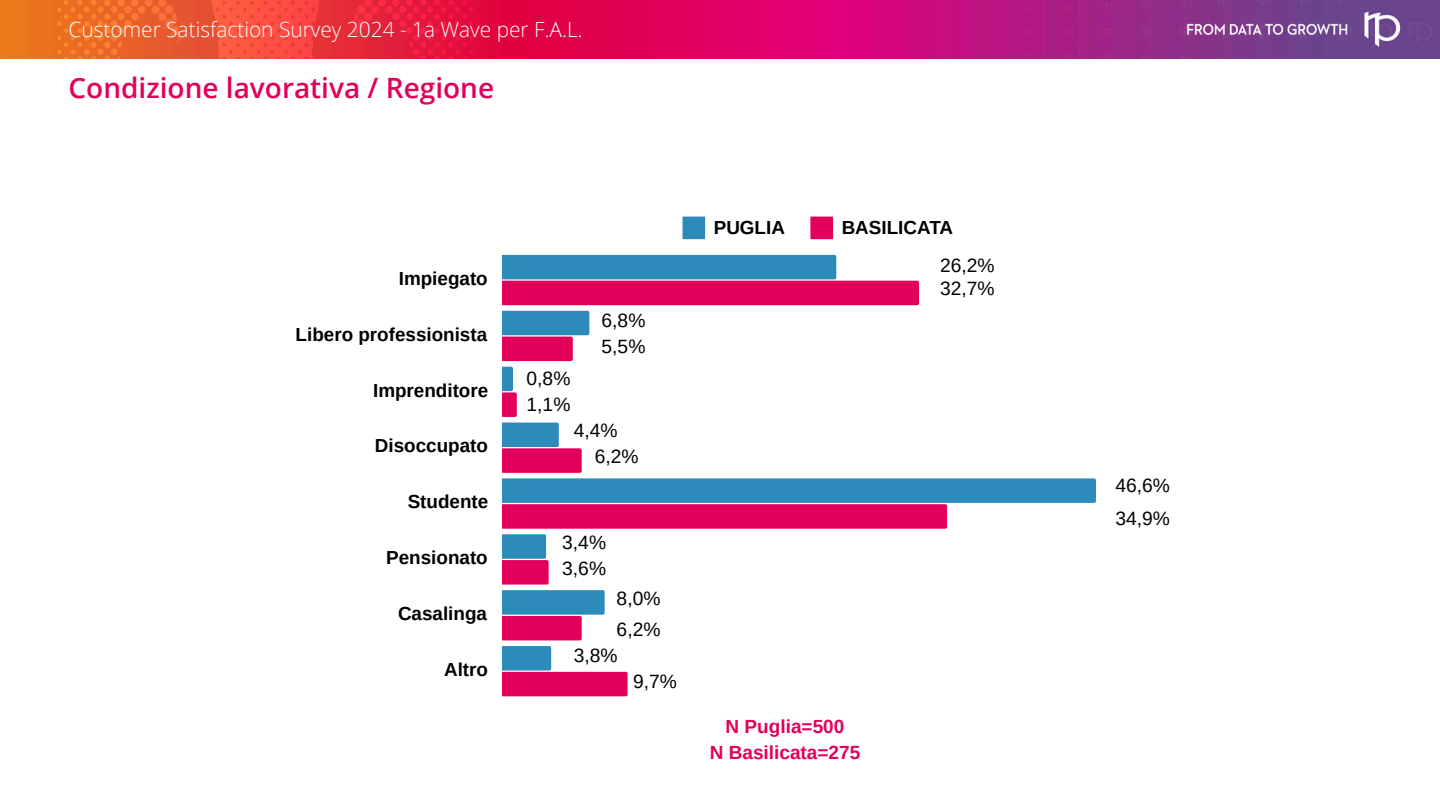
<style>
.page{position:relative;width:1440px;height:810px;background:#fff}
.page>*{position:absolute;margin:0;border:0;box-sizing:border-box;transform-origin:0 0}
.t1{font:600 28px "Open Sans";color:#e3005b}
.t2{font:300 20.9px "Open Sans";color:#fff}
.t3{font:19.2px "Arimo";color:#000}
.t4{font:700 19px/26.2px "Arimo";color:#e3005b;text-align:center}
.t5{font:700 18.9px "Arimo";color:#000}
</style>
<div class="page">
<img style="left:0;top:0;width:1440px;height:58px">
<svg style="left:683px;top:217px;width:22px;height:22px"></svg>
<svg style="left:810px;top:217px;width:23px;height:22px"></svg>
<svg style="left:503px;top:255px;width:416px;height:50px;background:#9f5594"></svg>
<svg style="left:503px;top:311px;width:86px;height:50px;background:#8d619c"></svg>
<svg style="left:503px;top:367px;width:14px;height:50px"></svg>
<svg style="left:503px;top:423px;width:593px;height:217px"></svg>
<svg style="left:503px;top:646px;width:125px;height:50px"></svg>
<h2 class="t2" style="left:69px;top:15px;width:516px">Customer Satisfaction Survey 2024 - 1a Wave per F.A.L.</h2>
<p class="t1" style="left:69px;top:68px;width:427px">Condizione lavorativa / Regione</p>
<p class="t5" style="left:399px;top:268px;width:90px">Impiegato</p>
<p class="t5" style="left:296px;top:324px;width:193px">Libero professionista</p>
<p class="t5" style="left:373px;top:379px;width:117px">Imprenditore</p>
<p class="t5" style="left:375px;top:435px;width:115px">Disoccupato</p>
<p class="t5" style="left:408px;top:491px;width:82px">Studente</p>
<p class="t5" style="left:386px;top:547px;width:103px">Pensionato</p>
<p class="t5" style="left:398px;top:603px;width:91px">Casalinga</p>
<p class="t5" style="left:444px;top:659px;width:45px">Altro</p>
<p class="t3" style="left:527px;top:368px;width:45px">0,8%</p>
<p class="t3" style="left:527px;top:394px;width:45px">1,1%</p>
<p class="t3" style="left:602px;top:310px;width:45px">6,8%</p>
<p class="t3" style="left:602px;top:336px;width:45px">5,5%</p>
<p class="t3" style="left:574px;top:420px;width:45px">4,4%</p>
<p class="t3" style="left:595px;top:446px;width:45px">6,2%</p>
<p class="t3" style="left:562px;top:532px;width:45px">3,4%</p>
<p class="t3" style="left:562px;top:558px;width:45px">3,6%</p>
<p class="t3" style="left:617px;top:588px;width:45px">8,0%</p>
<p class="t3" style="left:617px;top:619px;width:45px">6,2%</p>
<p class="t3" style="left:574px;top:644px;width:45px">3,8%</p>
<p class="t3" style="left:633px;top:670px;width:45px">9,7%</p>
<p class="t5" style="left:714px;top:217px;width:73px">PUGLIA</p>
<p class="t5" style="left:842px;top:217px;width:113px">BASILICATA</p>
<h1 class="t3" style="left:940px;top:255px;width:56px">26,2%</h1>
<p class="t3" style="left:940px;top:277px;width:56px">32,7%</p>
<p class="t4" style="left:710px;top:713px;width:152px">N Puglia=500<br>N Basilicata=275</p>
<p class="t3" style="left:1115px;top:475px;width:56px">46,6%</p>
<p class="t3" style="left:1115px;top:508px;width:56px">34,9%</p>
</div>
